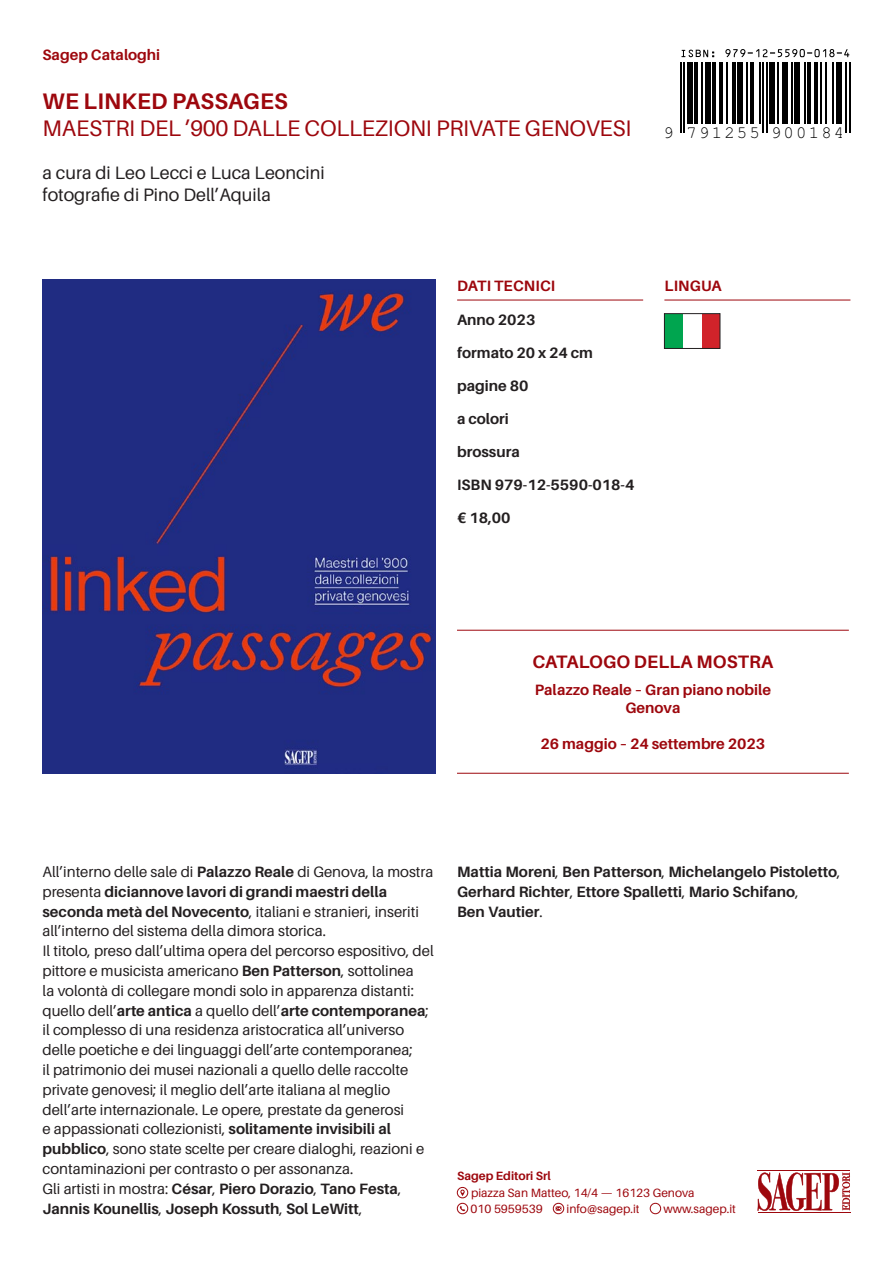
<style>
.page{position:relative;width:893px;height:1263px;background:#fff}
.page>*{position:absolute;margin:0;border:0;box-sizing:border-box;transform-origin:0 0}
.Sottotitolo{font:22.5px "Aileron";letter-spacing:-.01em;color:#9d070d}
.Titolo{font:700 22.5px "Aileron";letter-spacing:.01em;color:#9d070d}
.autore_curatore{font:18px "Aileron";color:#231f20}
.Titolo_bilingue{font:700 18px "Aileron";letter-spacing:.01em;color:#9d070d}
.t1{font:17.25px "Helvetica";letter-spacing:.13em;color:#000}
.Testo{font:15px/19.8px "Aileron";color:#231f20}
.Testo-2{font:700 15px/19.8px "Aileron";color:#231f20}
.Titolo_bilingue-2{font:700 15px "Aileron";color:#9d070d}
.Dati_tecnici{font:700 15px "Aileron";color:#231f20}
.Collana{font:700 15px "Aileron";color:#9d070d}
.t2{font:12px/16.6px "Aileron";color:#9d070d}
.t3{font:700 12px "Aileron";color:#9d070d}
.s1{font-weight:700}
.s2{font-weight:400}
</style>
<div class="page">
<svg style="left:757px;top:1172px;width:93px;height:39px"></svg>
<hr style="left:757px;top:1170px;width:93px;height:1px;background:#9d070d">
<hr style="left:758px;top:1212px;width:92px;height:1px;background:#9d070d">
<hr style="left:457px;top:300px;width:186px;height:1px;background:#9d070d">
<div style="left:664px;top:314px;width:56px;height:34px;background:#00a54f"></div>
<div style="left:693px;top:314px;width:27px;height:34px;background:#d1232a"></div>
<div style="left:683px;top:314px;width:19px;height:34px;background:#fff"></div>
<div style="left:664px;top:313px;width:56px;height:36px;border:1px solid #231f20"></div>
<hr style="left:664px;top:300px;width:186px;height:1px;background:#9d070d">
<svg style="left:460px;top:1189px;width:5px;height:7px"></svg>
<div style="left:457px;top:1187px;width:11px;height:11px;border:1px solid #9d070d;border-radius:50%"></div>
<svg style="left:460px;top:1206px;width:5px;height:5px"></svg>
<div style="left:457px;top:1203px;width:11px;height:11px;border:1px solid #9d070d;border-radius:50%"></div>
<svg style="left:556px;top:1206px;width:5px;height:5px"></svg>
<div style="left:553px;top:1203px;width:11px;height:11px;border:1px solid #9d070d;border-radius:50%"></div>
<div style="left:650px;top:1203px;width:11px;height:11px;border:1px solid #9d070d;border-radius:50%"></div>
<svg style="left:681px;top:50px;width:33px;height:7px"></svg>
<svg style="left:725px;top:49px;width:124px;height:8px"></svg>
<hr style="left:680px;top:62px;width:1px;height:71px;background:#000">
<hr style="left:683px;top:62px;width:2px;height:71px;background:#000">
<div style="left:687px;top:62px;width:5px;height:62px;background:#000"></div>
<hr style="left:694px;top:62px;width:4px;height:62px;background:#000">
<hr style="left:701px;top:62px;width:2px;height:62px;background:#000">
<div style="left:705px;top:62px;width:5px;height:62px;background:#000"></div>
<hr style="left:712px;top:62px;width:4px;height:62px;background:#000">
<hr style="left:719px;top:62px;width:4px;height:62px;background:#000">
<hr style="left:727px;top:62px;width:1px;height:62px;background:#000">
<hr style="left:732px;top:62px;width:3px;height:62px;background:#000">
<div style="left:737px;top:62px;width:6px;height:62px;background:#000"></div>
<hr style="left:746px;top:62px;width:2px;height:62px;background:#000">
<hr style="left:750px;top:62px;width:3px;height:62px;background:#000">
<hr style="left:759px;top:62px;width:2px;height:62px;background:#000">
<hr style="left:762px;top:62px;width:2px;height:71px;background:#000">
<hr style="left:766px;top:62px;width:2px;height:71px;background:#000">
<div style="left:770px;top:62px;width:5px;height:62px;background:#000"></div>
<hr style="left:777px;top:62px;width:2px;height:62px;background:#000">
<div style="left:782px;top:62px;width:5px;height:62px;background:#000"></div>
<hr style="left:791px;top:62px;width:2px;height:62px;background:#000">
<div style="left:795px;top:62px;width:5px;height:62px;background:#000"></div>
<hr style="left:804px;top:62px;width:1px;height:62px;background:#000">
<hr style="left:807px;top:62px;width:4px;height:62px;background:#000">
<hr style="left:814px;top:62px;width:4px;height:62px;background:#000">
<hr style="left:820px;top:62px;width:1px;height:62px;background:#000">
<hr style="left:825px;top:62px;width:2px;height:62px;background:#000">
<hr style="left:832px;top:62px;width:2px;height:62px;background:#000">
<div style="left:836px;top:62px;width:5px;height:62px;background:#000"></div>
<hr style="left:845px;top:62px;width:2px;height:71px;background:#000">
<hr style="left:849px;top:62px;width:1px;height:71px;background:#000">
<img style="left:43px;top:280px;width:393px;height:494px">
<hr style="left:457px;top:630px;width:392px;height:1px;background:#9d070d">
<hr style="left:457px;top:773px;width:392px;height:1px;background:#9d070d">
<p class="Collana" style="left:43px;top:47px;width:119px">Sagep Cataloghi</p>
<p class="Titolo" style="left:43px;top:89px;width:247px">WE LINKED PASSAGES</p>
<p class="Sottotitolo" style="left:43px;top:116px;width:590px">MAESTRI DEL ’900 DALLE COLLEZIONI PRIVATE GENOVESI</p>
<p class="autore_curatore" style="left:43px;top:163px;width:284px">a cura di Leo Lecci e Luca Leoncini</p>
<p class="autore_curatore" style="left:43px;top:185px;width:230px">fotografie di Pino Dell’Aquila</p>
<p class="t1" style="left:663px;top:122px;width:182px">9 791255 900184</p>
<p class="Titolo_bilingue-2" style="left:457px;top:278px;width:100px">DATI TECNICI</p>
<p class="Titolo_bilingue-2" style="left:664px;top:278px;width:59px">LINGUA</p>
<p class="Dati_tecnici" style="left:457px;top:311px;width:80px">Anno 2023</p>
<p class="Dati_tecnici" style="left:457px;top:344px;width:137px">formato 20 x 24 cm</p>
<p class="Dati_tecnici" style="left:457px;top:377px;width:73px">pagine 80</p>
<p class="Dati_tecnici" style="left:457px;top:410px;width:53px">a colori</p>
<p class="Dati_tecnici" style="left:457px;top:443px;width:64px">brossura</p>
<p class="Dati_tecnici" style="left:457px;top:476px;width:179px">ISBN 979-12-5590-018-4</p>
<p class="Dati_tecnici" style="left:457px;top:509px;width:55px">€ 18,00</p>
<p class="Titolo_bilingue" style="left:532px;top:652px;width:242px">CATALOGO DELLA MOSTRA</p>
<p class="Titolo_bilingue-2" style="left:535px;top:681px;width:238px">Palazzo Reale – Gran piano nobile</p>
<p class="Titolo_bilingue-2" style="left:625px;top:699px;width:57px">Genova</p>
<p class="Titolo_bilingue-2" style="left:540px;top:735px;width:226px">26 maggio – 24 settembre 2023</p>
<p class="Testo" style="left:43px;top:862px;width:392px">All’interno delle sale di <span class="s1">Palazzo Reale</span> di Genova, la mostra presenta <span class="s1">diciannove lavori di grandi maestri della seconda metà del Novecento</span>, italiani e stranieri, inseriti all’interno del sistema della dimora storica.</p>
<p class="Testo" style="left:43px;top:941px;width:393px">Il titolo, preso dall’ultima opera del percorso espositivo, del pittore e musicista americano <span class="s1">Ben Patterson</span>, sottolinea<br>la volontà di collegare mondi solo in apparenza distanti: quello dell’<span class="s1">arte antica</span> a quello dell’<span class="s1">arte contemporanea</span>; il complesso di una residenza aristocratica all’universo delle poetiche e dei linguaggi dell’arte contemporanea;<br>il patrimonio dei musei nazionali a quello delle raccolte private genovesi; il meglio dell’arte italiana al meglio dell’arte internazionale. Le opere, prestate da generosi<br>e appassionati collezionisti, <span class="s1">solitamente invisibili al pubblico</span>, sono state scelte per creare dialoghi, reazioni e contaminazioni per contrasto o per assonanza.</p>
<p class="Testo-2" style="left:43px;top:1179px;width:360px"><span class="s2">Gli artisti in mostra:</span> César<span class="s2">,</span> Piero Dorazio<span class="s2">,</span> Tano Festa<span class="s2">,<br></span>Jannis Kounellis<span class="s2">,</span> Joseph Kossuth<span class="s2">,</span> Sol LeWitt<span class="s2">,</span></p>
<p class="Testo-2" style="left:457px;top:862px;width:385px">Mattia Moreni<span class="s2">,</span> Ben Patterson<span class="s2">,</span> Michelangelo Pistoletto<span class="s2">,<br></span>Gerhard Richter<span class="s2">,</span> Ettore Spalletti<span class="s2">,</span> Mario Schifano<span class="s2">,</span></p>
<p class="Testo-2" style="left:457px;top:901px;width:87px">Ben Vautier<span class="s2">.</span></p>
<p class="t3" style="left:457px;top:1169px;width:95px">Sagep Editori Srl</p>
<p class="t2" style="left:470px;top:1184px;width:226px">piazza San Matteo, 14/4 — 16123 Genova<br>010 5959539</p>
<p class="t2" style="left:566px;top:1201px;width:75px">info@sagep.it</p>
<p class="t2" style="left:663px;top:1201px;width:74px">www.sagep.it</p>
</div>
